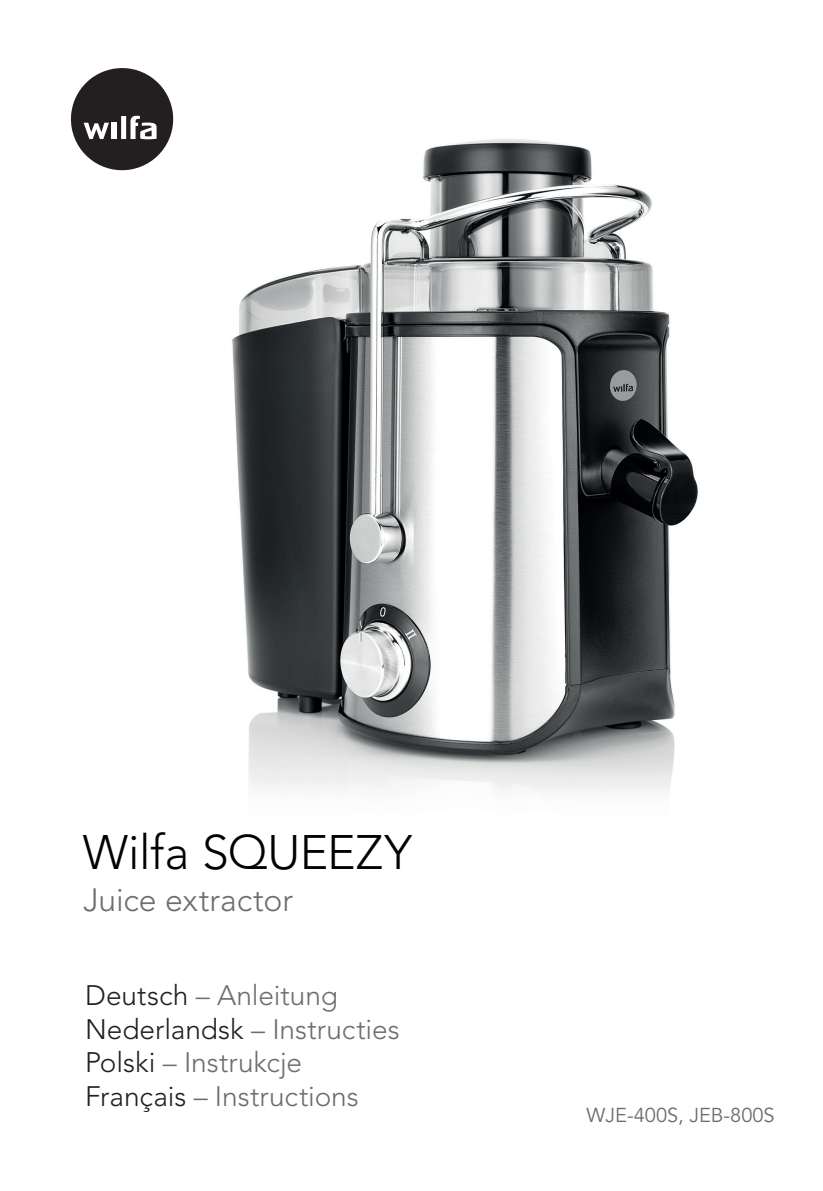
<style>
.page{position:relative;width:823px;height:1191px;background:#fff}
.page>*{position:absolute;margin:0;border:0;box-sizing:border-box;transform-origin:0 0}
.t1{font:300 48px "Avenir LT Std";letter-spacing:-.01em;color:#010205}
.t2{font:300 32px "Avenir LT Pro";letter-spacing:-.005em;color:#6c6d70}
.t3{font:300 28px "Avenir LT Pro";color:#6c6d70}
.t4{font:20px "Avenir LT Std";color:#6c6d70}
.s1{color:#231f20}
</style>
<div class="page">
<img style="left:118px;top:116px;width:580px;height:676px">
<svg style="left:71px;top:68px;width:102px;height:102px"></svg>
<p class="t1" style="left:83px;top:824px;width:330px">Wilfa SQUEEZY</p>
<p class="t2" style="left:83px;top:881px;width:211px">Juice extractor</p>
<p class="t3" style="left:85px;top:979px;width:254px"><span class="s1">Deutsch</span> – Anleitung</p>
<p class="t3" style="left:85px;top:1012px;width:316px"><span class="s1">Nederlandsk</span> – Instructies</p>
<p class="t3" style="left:85px;top:1046px;width:218px"><span class="s1">Polski</span> – Instrukcje</p>
<p class="t3" style="left:85px;top:1079px;width:275px"><span class="s1">Français</span> – Instructions</p>
<p class="t4" style="left:586px;top:1103px;width:189px">WJE-400S, JEB-800S</p>
</div>
